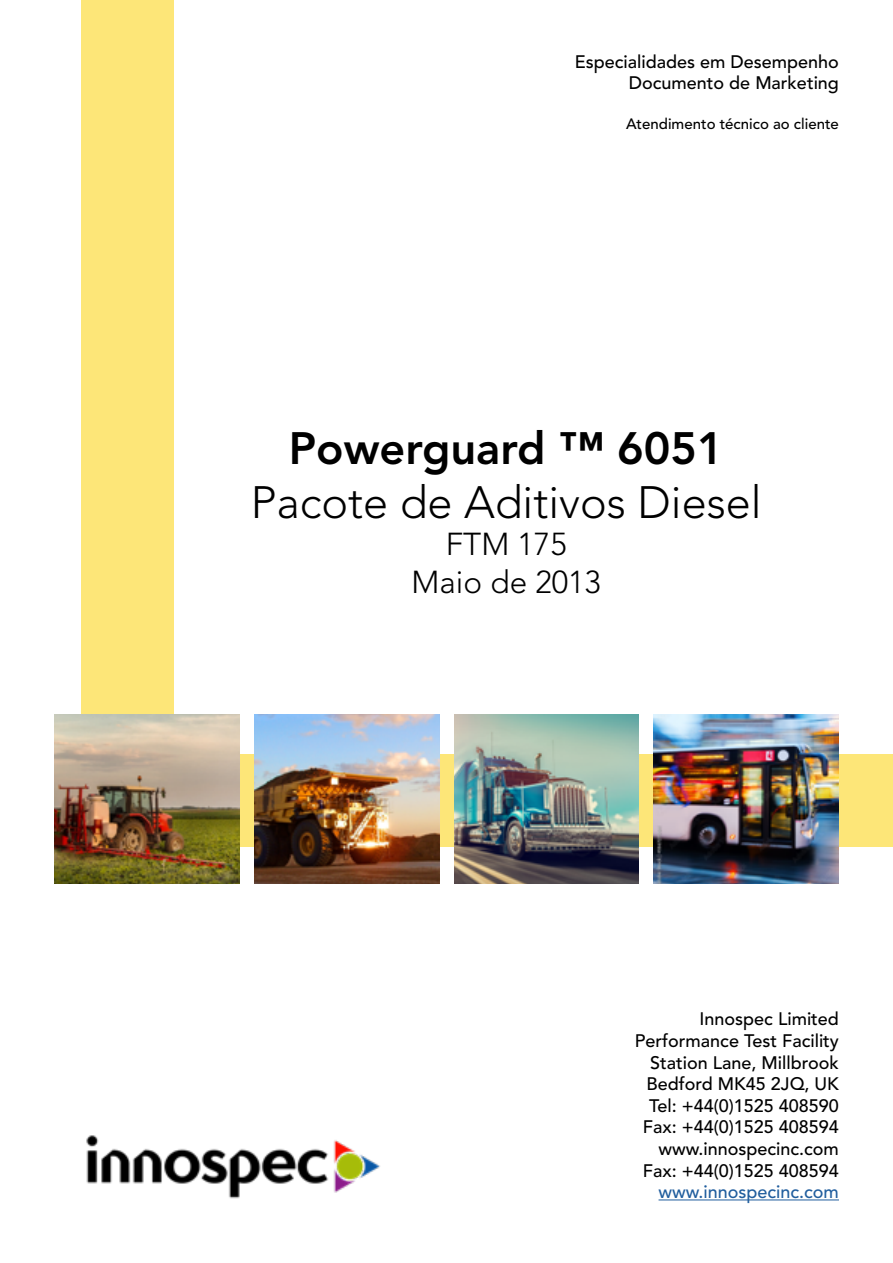
<style>
.page{position:relative;width:893px;height:1263px;background:#fff}
.page>*{position:absolute;margin:0;border:0;box-sizing:border-box;transform-origin:0 0}
.t1{font:300 45px "Avenir LT Std";color:#000}
.t2{font:800 45px "Avenir LT Std";color:#000}
.t3{font:300 31.5px/37.8px "Avenir LT Std";color:#000;text-align:center}
.t4{font:500 18px/21.6px "Avenir LT Std";color:#000;text-align:right}
.t5{font:500 18px "Avenir LT Std";color:#215e9e}
.t6{font:500 15px "Avenir LT Std";color:#000}
</style>
<div class="page">
<div style="left:81px;top:0;width:92px;height:847px;background:#fde678"></div>
<div style="left:146px;top:754px;width:747px;height:93px;background:#fde678"></div>
<hr style="left:659px;top:1199px;width:180px;height:1px;background:#215e9e">
<img style="left:454px;top:714px;width:185px;height:169px">
<img style="left:54px;top:714px;width:185px;height:169px">
<img style="left:254px;top:714px;width:185px;height:169px">
<img style="left:654px;top:714px;width:185px;height:169px">
<img style="left:86px;top:1135px;width:294px;height:64px">
<p class="t4" style="left:575px;top:51px;width:266px">Especialidades em Desempenho<br>Documento de Marketing</p>
<p class="t6" style="left:626px;top:115px;width:214px">Atendimento técnico ao cliente</p>
<h1 class="t2" style="left:289px;top:421px;width:436px">Powerguard ™ 6051</h1>
<h1 class="t1" style="left:251px;top:476px;width:512px">Pacote de Aditivos Diesel</h1>
<h2 class="t3" style="left:412px;top:526px;width:191px">FTM 175<br>Maio de 2013</h2>
<p class="t4" style="left:635px;top:1009px;width:206px">Innospec Limited<br>Performance Test Facility<br>Station Lane, Millbrook<br>Bedford MK45 2JQ, UK<br>Tel: +44(0)1525 408590<br>Fax: +44(0)1525 408594 www.innospecinc.com<br>Fax: +44(0)1525 408594</p>
<p class="t5" style="left:659px;top:1181px;width:182px">www.innospecinc.com</p>
</div>
